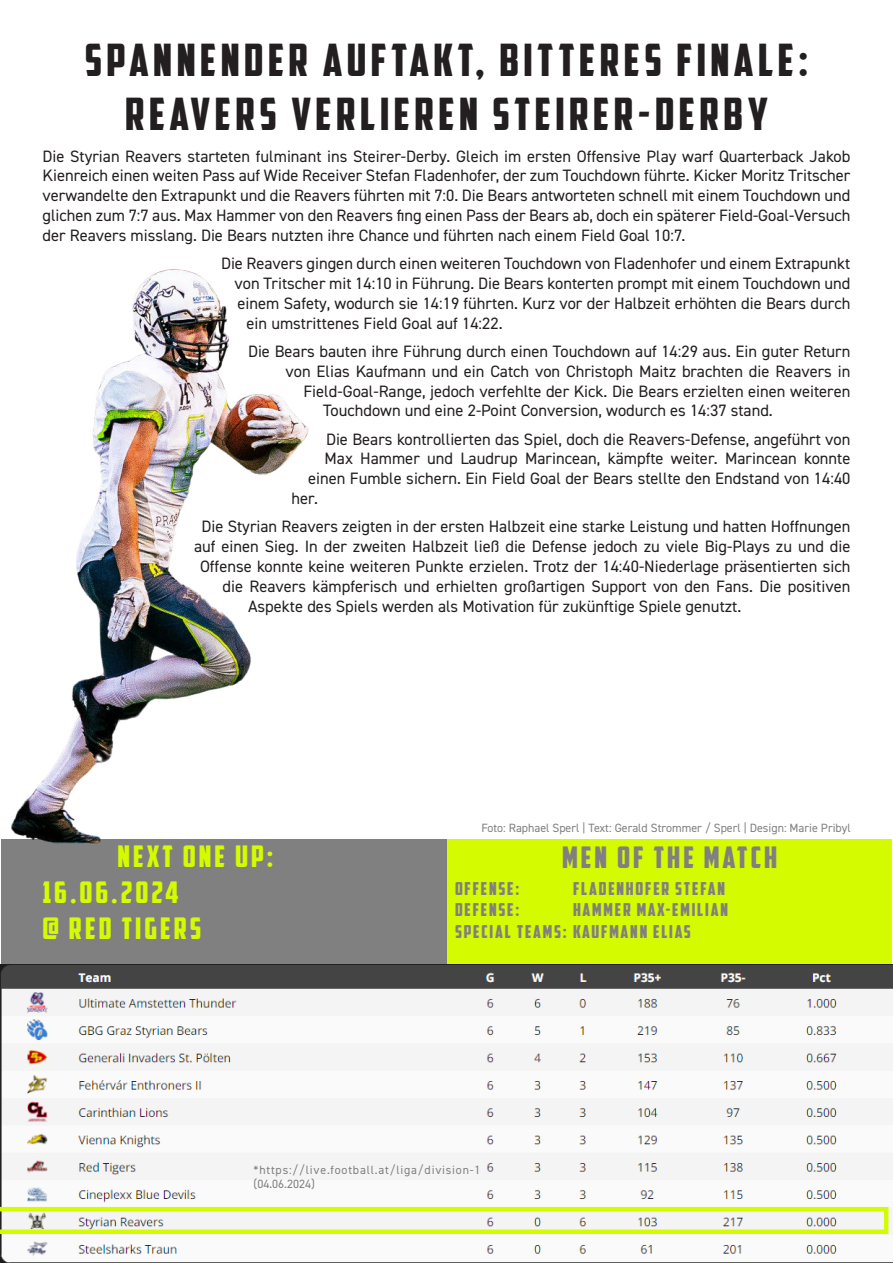
<style>
.page{position:relative;width:893px;height:1263px;background:#fff}
.page>*{position:absolute;margin:0;border:0;box-sizing:border-box;transform-origin:0 0}
.t1{font:45px/54px "American Captain";letter-spacing:.1em;color:#231f20;text-align:center}
.t2{font:30px/36px "American Captain";letter-spacing:.1em;color:#d5fb00}
.t3{font:30px "American Captain";letter-spacing:.1em;color:#808080}
.t4{font:18px/21.6px "American Captain";letter-spacing:.1em;color:#808080}
.t5{font:16.5px/19.8px "DIN2014";color:#231f20;text-align:justify}
.t6{font:12px "DIN2014";color:#808080}
.t7{font:12px/14.4px "DIN2014";letter-spacing:.065em;color:#808080}
</style>
<div class="page">
<div style="left:446px;top:840px;width:446px;height:423px;background:#d5fb00"></div>
<div style="left:1px;top:840px;width:445px;height:423px;background:#808080"></div>
<img style="left:1px;top:269px;width:407px;height:575px">
<img style="left:1px;top:965px;width:892px;height:298px">
<svg style="left:0;top:1207px;width:888px;height:27px"></svg>
<h1 class="t1" style="left:85px;top:34px;width:725px">SPANNENDER AUFTAKT, BITTERES FINALE:<br>REAVERS VERLIEREN STEIRER-DERBY</h1>
<p class="t5" style="left:43px;top:147px;width:809px">Die Styrian Reavers starteten fulminant ins Steirer-Derby. Gleich im ersten Offensive Play warf Quarterback Jakob Kienreich einen weiten Pass auf Wide Receiver Stefan Fladenhofer, der zum Touchdown führte. Kicker Moritz Tritscher verwandelte den Extrapunkt und die Reavers führten mit 7:0. Die Bears antworteten schnell mit einem Touchdown und glichen zum 7:7 aus. Max Hammer von den Reavers fing einen Pass der Bears ab, doch ein späterer Field-Goal-Versuch der Reavers misslang. Die Bears nutzten ihre Chance und führten nach einem Field Goal 10:7.</p>
<p class="t5" style="left:221px;top:254px;width:631px">Die Reavers gingen durch einen weiteren Touchdown von Fladenhofer und einem Extrapunkt</p>
<p class="t5" style="left:235px;top:274px;width:617px">von Tritscher mit 14:10 in Führung. Die Bears konterten prompt mit einem Touchdown und</p>
<p class="t5" style="left:238px;top:294px;width:614px">einem Safety, wodurch sie 14:19 führten. Kurz vor der Halbzeit erhöhten die Bears durch</p>
<p class="t5" style="left:247px;top:314px;width:258px">ein umstrittenes Field Goal auf 14:22.</p>
<p class="t5" style="left:248px;top:342px;width:604px">Die Bears bauten ihre Führung durch einen Touchdown auf 14:29 aus. Ein guter Return</p>
<p class="t5" style="left:286px;top:362px;width:566px">von Elias Kaufmann und ein Catch von Christoph Maitz brachten die Reavers in</p>
<p class="t5" style="left:304px;top:381px;width:548px">Field-Goal-Range, jedoch verfehlte der Kick. Die Bears erzielten einen weiteren</p>
<p class="t5" style="left:323px;top:401px;width:451px">Touchdown und eine 2-Point Conversion, wodurch es 14:37 stand.</p>
<p class="t5" style="left:326px;top:430px;width:526px">Die Bears kontrollierten das Spiel, doch die Reavers-Defense, angeführt von</p>
<p class="t5" style="left:325px;top:449px;width:527px">Max Hammer und Laudrup Marincean, kämpfte weiter. Marincean konnte</p>
<p class="t5" style="left:308px;top:469px;width:544px">einen Fumble sichern. Ein Field Goal der Bears stellte den Endstand von 14:40</p>
<p class="t5" style="left:292px;top:489px;width:28px">her.</p>
<p class="t5" style="left:202px;top:517px;width:650px">Die Styrian Reavers zeigten in der ersten Halbzeit eine starke Leistung und hatten Hoffnungen</p>
<p class="t5" style="left:194px;top:537px;width:658px">auf einen Sieg. In der zweiten Halbzeit ließ die Defense jedoch zu viele Big-Plays zu und die</p>
<p class="t5" style="left:200px;top:557px;width:652px">Offense konnte keine weiteren Punkte erzielen. Trotz der 14:40-Niederlage präsentierten sich</p>
<p class="t5" style="left:223px;top:577px;width:629px">die Reavers kämpferisch und erhielten großartigen Support von den Fans. Die positiven</p>
<p class="t5" style="left:248px;top:597px;width:495px">Aspekte des Spiels werden als Motivation für zukünftige Spiele genutzt.</p>
<h2 class="t2" style="left:43px;top:838px;width:232px;text-indent:75px">NEXT ONE UP:<br>16.06.2024<br>@ RED TIGERS</h2>
<p class="t6" style="left:481px;top:822px;width:371px">Foto: Raphael Sperl | Text: Gerald Strommer / Sperl | Design: Marie Pribyl</p>
<h2 class="t3" style="left:562px;top:840px;width:217px">MEN OF THE MATCH</h2>
<p class="t4" style="left:455px;top:878px;width:237px">OFFENSE:<br>DEFENSE:<br>SPECIAL TEAMS: KAUFMANN ELIAS</p>
<p class="t4" style="left:573px;top:878px;width:156px">FLADENHOFER STEFAN<br>HAMMER MAX-EMILIAN</p>
<p class="t7" style="left:254px;top:1163px;width:228px">*https://live.football.at/liga/division-1 (04.06.2024)</p>
</div>
